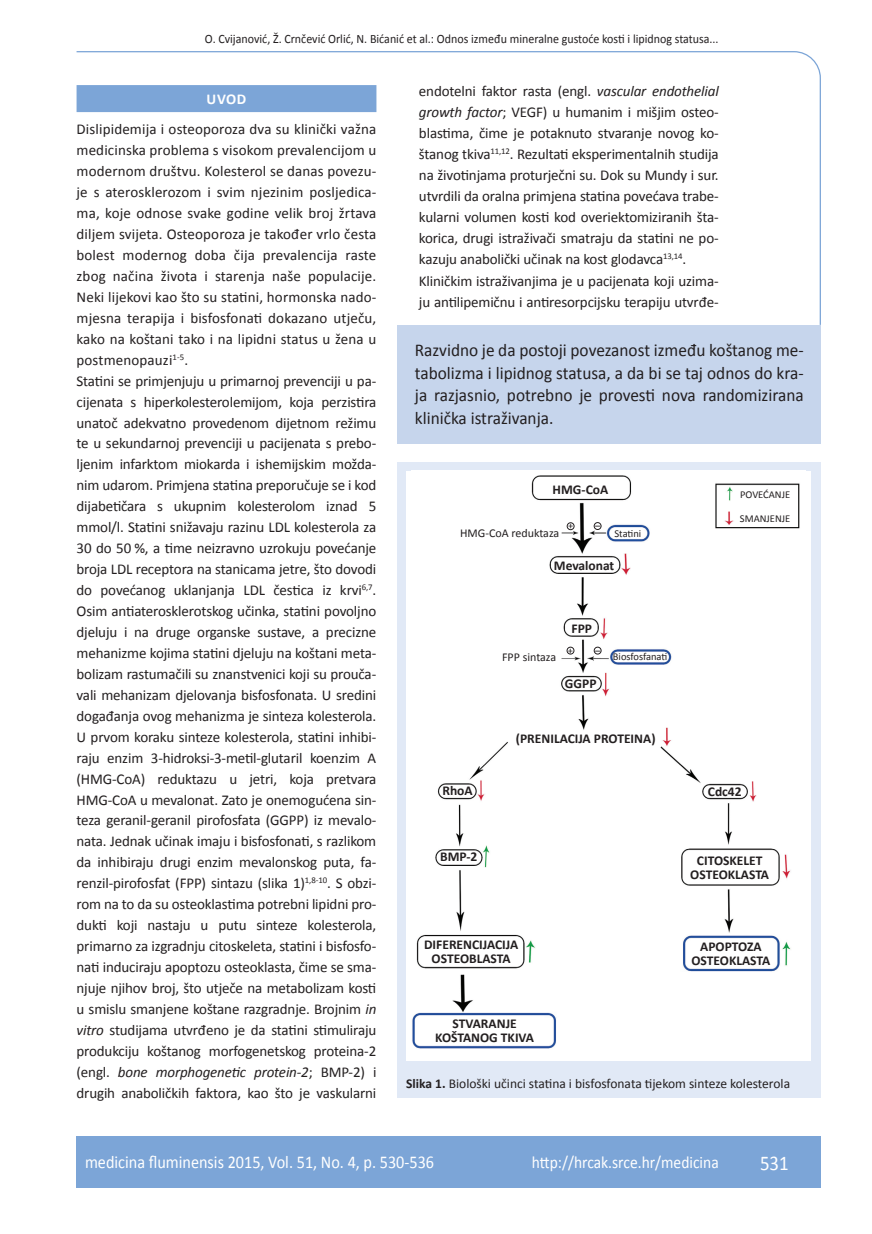
<style>
.page{position:relative;width:872px;height:1234px;background:#fff}
.page>*{position:absolute;margin:0;border:0;box-sizing:border-box;transform-origin:0 0}
.t1{font:21px "Calibri";color:#fff;scale:.9 1}
.t2{font:18px/22.5px "Calibri";color:#231f20;text-align:justify;scale:.96 1}
.t3{font:18px "Calibri";color:#fff;scale:.9 1}
.t4{font:17.25px "Calibri";color:#fff;scale:.9 1}
.t5{font:15px/21px "Calibri";letter-spacing:-.01em;color:#231f20}
.t6{font:700 15px "Calibri";color:#fff}
.t7{font:700 13.5px/13.5px "Calibri";color:#231f20;text-align:center}
.t8{font:13.5px "Calibri";color:#231f20}
.t9{font:12.75px "Calibri";color:#231f20;scale:.94 1}
.t10{font:12px "Calibri";color:#231f20}
.t11{font:10.5px "Calibri";color:#231f20}
.s1{font-style:italic}
.s2{font-weight:700}
</style>
<div class="page">
<svg style="left:76px;top:51px;width:745px;height:275px"></svg>
<div style="left:77px;top:1135px;width:744px;height:51px;background:#7ca5d7"></div>
<div style="left:77px;top:85px;width:299px;height:27px;background:#7ca5d7"></div>
<div style="left:398px;top:325px;width:423px;height:119px;background:#c6d5ec"></div>
<div style="left:398px;top:462px;width:423px;height:635px;background:#e1e9f6"></div>
<div style="left:406px;top:471px;width:405px;height:588px;background:#fff"></div>
<img style="left:412px;top:475px;width:388px;height:574px">
<div style="left:567px;top:522px;width:7px;height:8px;border:1px solid #231f20;border-radius:50%"></div>
<div style="left:566px;top:646px;width:8px;height:8px;border:1px solid #231f20;border-radius:50%"></div>
<div style="left:594px;top:646px;width:7px;height:8px;border:1px solid #231f20;border-radius:50%"></div>
<div style="left:594px;top:522px;width:7px;height:7px;border:1px solid #231f20;border-radius:50%"></div>
<p class="t9" style="left:205px;top:30px;width:548px">O. Cvijanović, Ž. Crnčević Orlić, N. Bićanić et al.: Odnos između mineralne gustoće kosti i lipidnog statusa...</p>
<p class="t6" style="left:207px;top:90px;width:41px">UVOD</p>
<p class="t5" style="left:77px;top:118px;width:301px">Dislipidemija i osteoporoza dva su klinički važna medicinska problema s visokom prevalencijom u modernom društvu. Kolesterol se danas povezu&shy;je s aterosklerozom i svim njezinim posljedica&shy;ma, koje odnose svake godine velik broj žrtava diljem svijeta. Osteoporoza je također vrlo česta bolest modernog doba čija prevalencija raste zbog načina života i starenja naše populacije.<br>Neki lijekovi kao što su statini, hormonska nado&shy;mjesna terapija i bisfosfonati dokazano utječu, kako na koštani tako i na lipidni status u žena u postmenopauzi<sup>1-5</sup>.<br>Statini se primjenjuju u primarnoj prevenciji u pa&shy;cijenata s hiperkolesterolemijom, koja perzistira unatoč adekvatno provedenom dijetnom režimu te u sekundarnoj prevenciji u pacijenata s prebo&shy;ljenim infarktom miokarda i ishemijskim možda&shy;nim udarom. Primjena statina preporučuje se i kod dijabetičara s ukupnim kolesterolom iznad 5 mmol/l. Statini snižavaju razinu LDL kolesterola za 30 do 50 %, a time neizravno uzrokuju povećanje broja LDL receptora na stanicama jetre, što dovodi do povećanog uklanjanja LDL čestica iz krvi<sup>6,7</sup>.<br>Osim antiaterosklerotskog učinka, statini povoljno djeluju i na druge organske sustave, a precizne mehanizme kojima statini djeluju na koštani meta&shy;bolizam rastumačili su znanstvenici koji su prouča&shy;vali mehanizam djelovanja bisfosfonata. U sredini događanja ovog mehanizma je sinteza kolesterola.<br>U prvom koraku sinteze kolesterola, statini inhibi&shy;raju enzim 3-hidroksi-3-metil-glutaril koenzim A (HMG-CoA) reduktazu u jetri, koja pretvara HMG-CoA u mevalonat. Zato je onemogućena sin&shy;teza geranil-geranil pirofosfata (GGPP) iz mevalo&shy;nata. Jednak učinak imaju i bisfosfonati, s razlikom da inhibiraju drugi enzim mevalonskog puta, fa&shy;renzil-pirofosfat (FPP) sintazu (slika 1)<sup>1,8-10</sup>. S obzi&shy;rom na to da su osteoklastima potrebni lipidni pro&shy;dukti koji nastaju u putu sinteze kolesterola, primarno za izgradnju citoskeleta, statini i bisfosfo&shy;nati induciraju apoptozu osteoklasta, čime se sma&shy;njuje njihov broj, što utječe na metabolizam kosti u smislu smanjene koštane razgradnje. Brojnim <span class="s1">in vitro</span> studijama utvrđeno je da statini stimuliraju produkciju koštanog morfogenetskog proteina-2 (engl. <span class="s1">bone morphogenetic protein-2</span>; BMP-2) i drugih anaboličkih faktora, kao što je vaskularni</p>
<p class="t5" style="left:419px;top:80px;width:301px">endotelni faktor rasta (engl. <span class="s1">vascular endothelial growth factor</span>; VEGF) u humanim i mišjim osteo&shy;blastima, čime je potaknuto stvaranje novog ko&shy;štanog tkiva<sup>11,12</sup>. Rezultati eksperimentalnih studija na životinjama proturječni su. Dok su Mundy i sur. utvrdili da oralna primjena statina povećava trabe&shy;kularni volumen kosti kod overiektomiziranih šta&shy;korica, drugi istraživači smatraju da statini ne po&shy;kazuju anabolički učinak na kost glodavca<sup>13,14</sup>.<br>Kliničkim istraživanjima je u pacijenata koji uzima&shy;ju antilipemičnu i antiresorpcijsku terapiju utvrđe-</p>
<p class="t2" style="left:415px;top:338px;width:407px">Razvidno je da postoji povezanost između koštanog me&shy;tabolizma i lipidnog statusa, a da bi se taj odnos do kra&shy;ja razjasnio, potrebno je provesti nova randomizirana klinička istraživanja.</p>
<p class="t7" style="left:552px;top:482px;width:57px">HMG-CoA</p>
<p class="t11" style="left:568px;top:519px;width:7px">+</p>
<p class="t11" style="left:595px;top:519px;width:7px">–</p>
<p class="t10" style="left:460px;top:525px;width:101px">HMG-CoA reduktaza</p>
<p class="t11" style="left:614px;top:526px;width:28px">Statini</p>
<p class="t7" style="left:554px;top:558px;width:62px">Mevalonat</p>
<p class="t7" style="left:571px;top:621px;width:22px">FPP</p>
<p class="t11" style="left:568px;top:643px;width:7px">+</p>
<p class="t11" style="left:595px;top:643px;width:7px">–</p>
<p class="t10" style="left:502px;top:649px;width:56px">FPP sintaza</p>
<p class="t11" style="left:613px;top:650px;width:56px">Biosfosfanati</p>
<p class="t7" style="left:565px;top:676px;width:33px">GGPP</p>
<p class="t7" style="left:442px;top:782px;width:32px">RhoA</p>
<p class="t7" style="left:440px;top:849px;width:39px">BMP-2</p>
<p class="t7" style="left:516px;top:730px;width:141px">(PRENILACIJA PROTEINA)</p>
<p class="t11" style="left:740px;top:488px;width:52px">POVEĆANJE</p>
<p class="t11" style="left:740px;top:512px;width:52px">SMANJENJE</p>
<p class="t7" style="left:708px;top:783px;width:35px">Cdc42</p>
<p class="t7" style="left:690px;top:853px;width:80px">CITOSKELET<br>OSTEOKLASTA</p>
<p class="t7" style="left:424px;top:936px;width:96px">DIFERENCIJACIJA<br>OSTEOBLASTA</p>
<p class="t7" style="left:435px;top:1016px;width:100px">STVARANJE<br>KOŠTANOG TKIVA</p>
<p class="t7" style="left:691px;top:938px;width:80px">APOPTOZA<br>OSTEOKLASTA</p>
<p class="t8" style="left:406px;top:1074px;width:385px"><span class="s2">Slika 1.</span> Biološki učinci statina i bisfosfonata tijekom sinteze kolesterola</p>
<p class="t3" style="left:85px;top:1150px;width:389px">medicina fluminensis 2015, Vol. 51, No. 4, p. 530-536</p>
<p class="t4" style="left:532px;top:1151px;width:209px">http://hrcak.srce.hr/medicina</p>
<h1 class="t1" style="left:760px;top:1149px;width:33px">531</h1>
</div>
